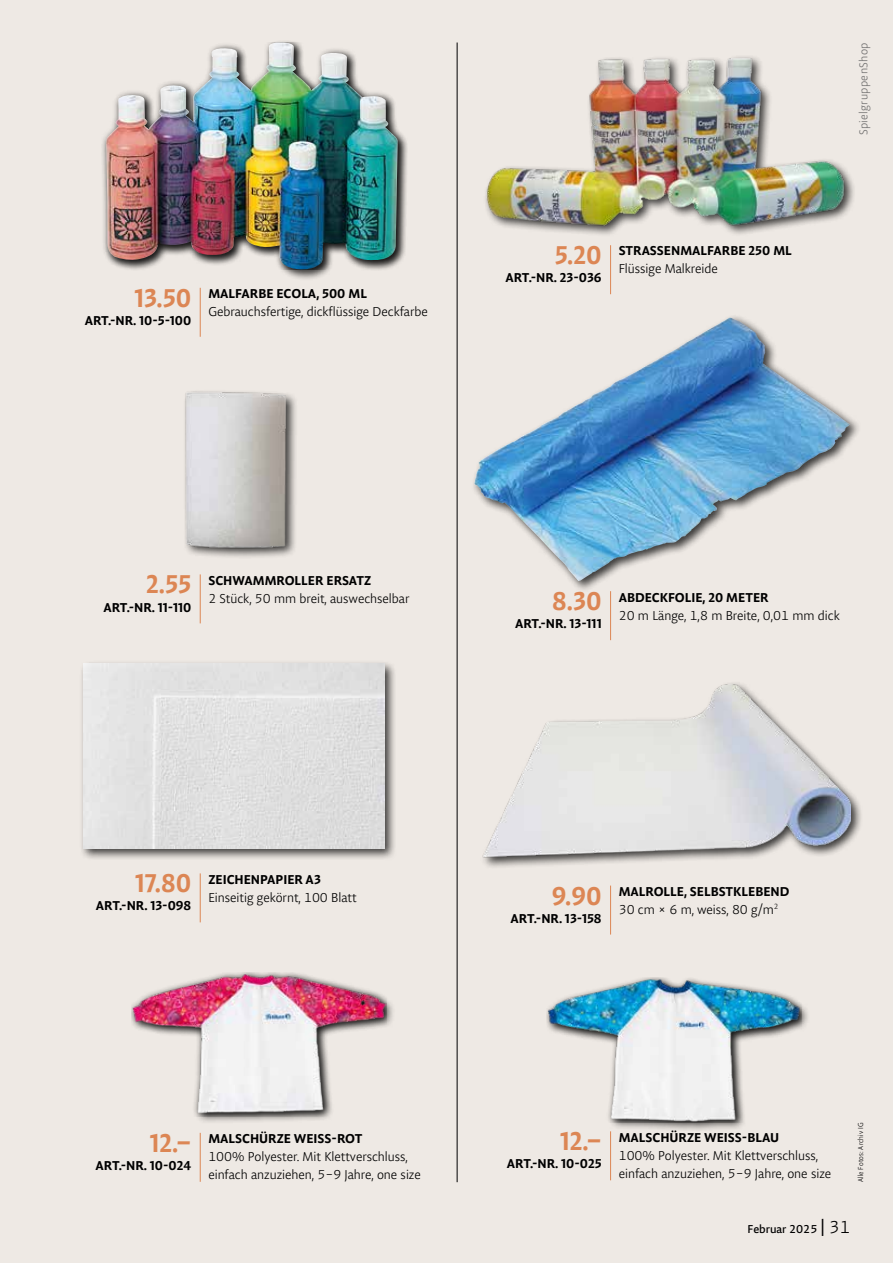
<style>
.page{position:relative;width:893px;height:1263px;background:#eee9e4}
.page>*{position:absolute;margin:0;border:0;box-sizing:border-box;transform-origin:0 0}
.t1{font:700 27px "Pensum Sans";color:#dc8654;scale:.95 1}
.t2{font:700 13.5px/18px "Pensum Sans";color:#000}
.t3{font:300 13.5px/18px "Pensum Sans";color:#000}
.t4{font:300 12px "Pensum Sans";letter-spacing:.03em;color:#706f6f}
.t5{font:12px "Pensum Sans";color:#000}
.t6{font:300 7.5px "Pensum Sans";letter-spacing:.02em;color:#000;scale:.95 1}
.s1{font-weight:300}
.s2{font-size:18px}
.s3{font-weight:300;font-size:18px}
</style>
<div class="page">
<hr style="left:457px;top:43px;width:1px;height:1139px;background:#000">
<hr style="left:200px;top:288px;width:1px;height:49px;background:#dc8654">
<hr style="left:610px;top:245px;width:1px;height:49px;background:#dc8654">
<hr style="left:200px;top:574px;width:1px;height:49px;background:#dc8654">
<hr style="left:610px;top:591px;width:1px;height:49px;background:#dc8654">
<hr style="left:200px;top:873px;width:1px;height:49px;background:#dc8654">
<hr style="left:200px;top:1133px;width:1px;height:49px;background:#dc8654">
<hr style="left:610px;top:1131px;width:1px;height:49px;background:#dc8654">
<div style="left:103px;top:40px;width:306px;height:240px;background:#000;opacity:.75"></div>
<div style="left:100px;top:43px;width:308px;height:226px;background:#000;opacity:.75"></div>
<img style="left:106px;top:42px;width:292px;height:229px">
<div style="left:130px;top:970px;width:266px;height:154px;background:#000;opacity:.75"></div>
<img style="left:132px;top:972px;width:254px;height:144px">
<div style="left:545px;top:976px;width:265px;height:156px;background:#000;opacity:.75"></div>
<img style="left:547px;top:978px;width:254px;height:144px">
<div style="left:79px;top:660px;width:318px;height:201px;background:#000;opacity:.75"></div>
<img style="left:83px;top:664px;width:301px;height:184px">
<img style="left:185px;top:391px;width:111px;height:165px">
<div style="left:471px;top:314px;width:391px;height:279px;background:#000;opacity:.75"></div>
<img style="left:474px;top:318px;width:255px;height:263px">
<div style="left:480px;top:680px;width:383px;height:189px;background:#000;opacity:.75"></div>
<img style="left:480px;top:680px;width:370px;height:183px">
<img style="left:485px;top:56px;width:365px;height:191px">
<hr style="left:610px;top:885px;width:1px;height:49px;background:#dc8654">
<h1 class="t1" style="left:134px;top:279px;width:61px">13.50</h1>
<p class="t2" style="left:85px;top:311px;width:108px">ART.-NR. 10-5-100</p>
<p class="t2" style="left:208px;top:284px;width:160px">MALFARBE ECOLA, 500 ML</p>
<p class="t3" style="left:208px;top:302px;width:221px">Gebrauchsfertige, dickflüssige Deckfarbe</p>
<h1 class="t1" style="left:555px;top:236px;width:51px">5.20</h1>
<p class="t2" style="left:505px;top:269px;width:98px">ART.-NR. 23-036</p>
<p class="t2" style="left:619px;top:242px;width:175px">STRASSENMALFARBE 250 ML</p>
<p class="t3" style="left:619px;top:260px;width:101px">Flüssige Malkreide</p>
<p class="t4" style="left:855px;top:135px;width:94px;rotate:-90deg">SpielgruppenShop</p>
<h1 class="t1" style="left:146px;top:565px;width:49px">2.55</h1>
<p class="t2" style="left:103px;top:598px;width:89px">ART.-NR. 11-110</p>
<p class="t2" style="left:208px;top:571px;width:164px">SCHWAMMROLLER ERSATZ</p>
<p class="t3" style="left:208px;top:589px;width:203px">2 Stück, 50 mm breit, auswechselbar</p>
<h1 class="t1" style="left:552px;top:582px;width:54px">8.30</h1>
<p class="t2" style="left:515px;top:615px;width:88px">ART.-NR. 13-111</p>
<p class="t2" style="left:619px;top:588px;width:151px">ABDECKFOLIE, 20 METER</p>
<p class="t3" style="left:619px;top:606px;width:223px">20 m Länge, 1,8 m Breite, 0,01 mm dick</p>
<h1 class="t1" style="left:135px;top:864px;width:61px">17.80</h1>
<p class="t2" style="left:96px;top:897px;width:97px">ART.-NR. 13-098</p>
<p class="t2" style="left:208px;top:870px;width:114px">ZEICHENPAPIER A3</p>
<p class="t3" style="left:208px;top:888px;width:150px">Einseitig gekörnt, 100 Blatt</p>
<h1 class="t1" style="left:150px;top:1124px;width:45px">12.–</h1>
<p class="t2" style="left:96px;top:1156px;width:97px">ART.-NR. 10-024</p>
<p class="t2" style="left:208px;top:1129px;width:156px">MALSCHÜRZE WEISS-ROT</p>
<p class="t3" style="left:208px;top:1147px;width:214px">100% Polyester. Mit Klettverschluss, einfach anzuziehen, 5-9 Jahre, one size</p>
<p class="t2" style="left:552px;top:882px;width:239px;text-indent:67px">MALROLLE, SELBSTKLEBEND<br><sup>9.90</sup> <span class="s1">30 cm × 6 m, weiss, 80 g/m</span><sup>2</sup></p>
<p class="t2" style="left:511px;top:909px;width:93px">ART.-NR. 13-158</p>
<h1 class="t1" style="left:560px;top:1122px;width:45px">12.–</h1>
<p class="t2" style="left:507px;top:1155px;width:96px">ART.-NR. 10-025</p>
<p class="t2" style="left:619px;top:1128px;width:162px">MALSCHÜRZE WEISS-BLAU</p>
<p class="t3" style="left:619px;top:1146px;width:214px">100% Polyester. Mit Klettverschluss, einfach anzuziehen, 5-9 Jahre, one size</p>
<p class="t6" style="left:855px;top:1182px;width:64px;rotate:-90deg">Alle Fotos: Archiv IG</p>
<p class="t5" style="left:748px;top:1221px;width:104px">Februar 2025 <span class="s2">|</span> <span class="s3">31</span></p>
</div>
